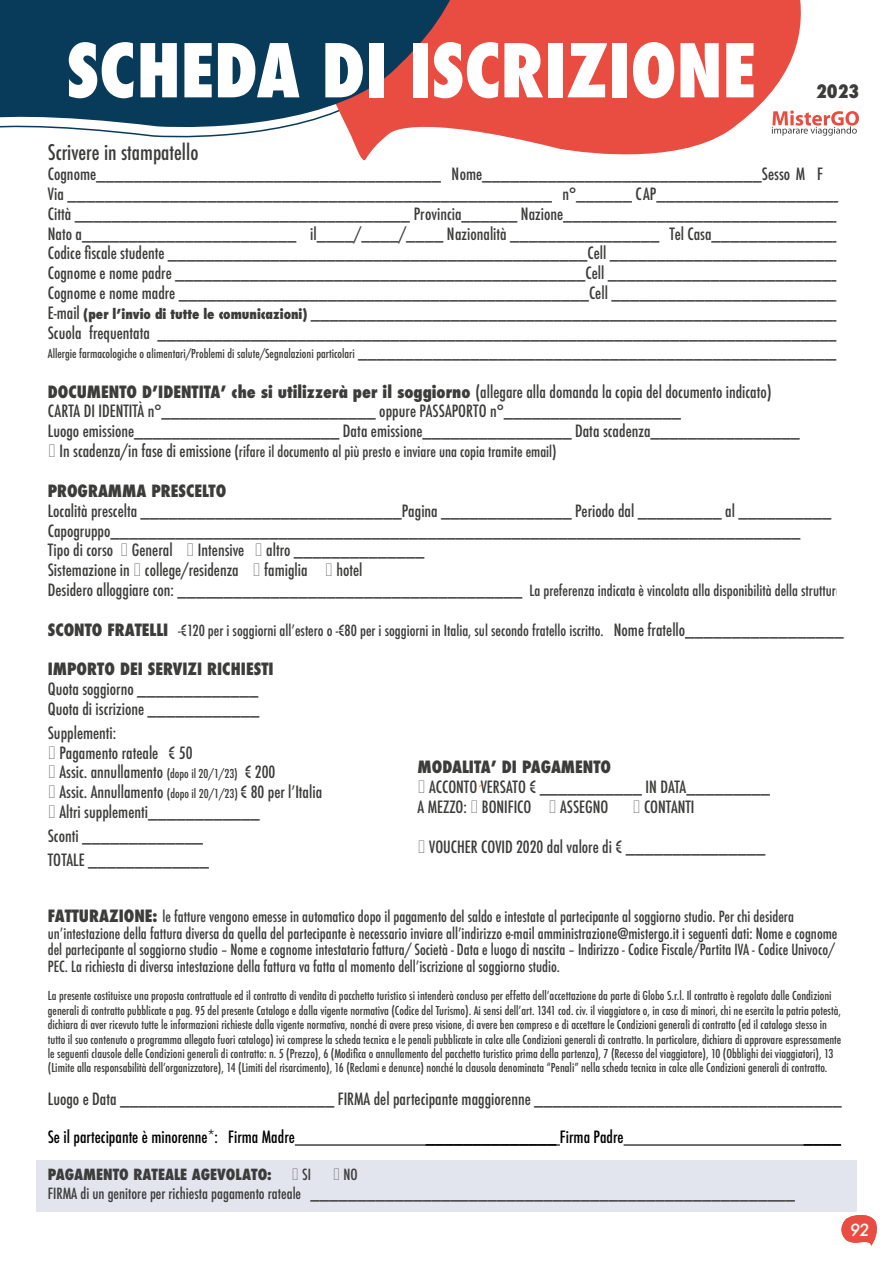
<style>
.page{position:relative;width:893px;height:1263px;background:#fff}
.page>*{position:absolute;margin:0;border:0;box-sizing:border-box;transform-origin:0 0}
.t1{font:800 condensed 72px "Futura";color:#fff}
.t2{font:500 condensed 21px "Futura";color:#3c3c3b}
.t3{font:800 condensed 18px "Futura";color:#3c3c3b}
.t4{font:500 condensed 16.5px/19.8px "Futura";color:#3c3c3b}
.t5{font:500 condensed 16.5px "Futura";color:#000}
.t6{font:800 condensed 16.5px "Futura";color:#3c3c3b}
.t7{font:500 16.2px "Futura";color:#fff}
.t8{font:500 condensed 15px/16.5px "Futura";color:#3c3c3b}
.t9{font:800 condensed 15px "Futura";color:#3c3c3b}
.t10{font:500 condensed 12px/14.4px "Futura";color:#3c3c3b}
.s1{font-weight:800;font-size:13.5px}
.s2{font-size:16.5px}
.s3{font-weight:800}
.s4{font-weight:800;font-size:16.5px}
.s5{font-size:12px}
.s6{font-size:15px}
</style>
<div class="page">
<div style="left:37px;top:1161px;width:820px;height:51px;background:#e3e5ee"></div>
<svg style="left:563px;top:0;width:238px;height:155px;background:#eb6359"></svg>
<hr style="left:295px;top:1144px;width:265px;height:1px;background:#000">
<hr style="left:624px;top:1144px;width:217px;height:1px;background:#000">
<svg style="left:0;top:0;width:563px;height:161px;fill:#083a59"></svg>
<svg style="left:772px;top:110px;width:87px;height:26px"></svg>
<svg style="left:841px;top:1215px;width:36px;height:31px"></svg>
<h1 class="t1" style="left:66px;top:22px;width:691px">SCHEDA DI ISCRIZIONE</h1>
<p class="t3" style="left:816px;top:79px;width:45px">2023</p>
<p class="t2" style="left:48px;top:139px;width:152px">Scrivere in stampatello</p>
<p class="t4" style="left:48px;top:164px;width:801px">Cognome_____________________________________ Nome______________________________Sesso M F<br>Via ____________________________________________________ n°______ CAP____________________ Città ____________________________________ Provincia______ Nazione______________________________ Nato a_______________________ il____/____/____ Nazionalità ________________ Tel Casa______________ Codice fiscale studente _____________________________________________Cell _________________________ Cognome e nome padre ____________________________________________Cell _________________________ Cognome e nome madre ____________________________________________Cell _________________________ E-mail <span class="s1">(per l’invio di tutte le comunicazioni)</span> _________________________________________________________ Scuola frequentata __________________________________________________________________________</p>
<p class="t10" style="left:48px;top:347px;width:797px">Allergie farmacologiche o alimentari/Problemi di salute/Segnalazioni particolari <span class="s2">____________________________________________________</span></p>
<p class="t4" style="left:48px;top:382px;width:753px"><span class="s3">DOCUMENTO D’IDENTITA’ che si utilizzerà per il soggiorno</span> (allegare alla domanda la copia del documento indicato)<br>CARTA DI IDENTITÀ n°_______________________ oppure PASSAPORTO n°___________________<br>Luogo emissione______________________ Data emissione________________ Data scadenza________________</p>
<p class="t8" style="left:48px;top:444px;width:510px"><span class="s2">□ In scadenza/in fase di emissione</span> (rifare il documento al più presto e inviare una copia tramite email)</p>
<p class="t6" style="left:48px;top:480px;width:180px">PROGRAMMA PRESCELTO</p>
<p class="t4" style="left:48px;top:501px;width:785px">Località prescelta ____________________________Pagina ______________ Periodo dal _________ al __________ Capogruppo__________________________________________________________________________<br>Tipo di corso □ General □ Intensive □ altro ______________<br>Sistemazione in □ college/residenza □ famiglia □ hotel</p>
<p class="t8" style="left:48px;top:582px;width:795px"><span class="s2">Desidero alloggiare con: _____________________________________</span> La preferenza indicata è vincolata alla disponibilità della struttura</p>
<p class="t8" style="left:48px;top:622px;width:797px"><span class="s4">SCONTO FRATELLI</span> -€120 per i soggiorni all’estero o -€80 per i soggiorni in Italia, sul secondo fratello iscritto. <span class="s2">Nome fratello_________________</span></p>
<p class="t6" style="left:48px;top:658px;width:227px">IMPORTO DEI SERVIZI RICHIESTI</p>
<p class="t4" style="left:48px;top:679px;width:213px">Quota soggiorno _____________<br>Quota di iscrizione ____________</p>
<p class="t4" style="left:48px;top:723px;width:70px">Supplementi:</p>
<p class="t4" style="left:48px;top:743px;width:146px">□ Pagamento rateale € 50</p>
<p class="t4" style="left:48px;top:762px;width:229px">□ Assic. annullamento <span class="s5">(dopo il 20/1/23)</span> € 200</p>
<p class="t4" style="left:48px;top:782px;width:276px">□ Assic. Annullamento <span class="s5">(dopo il 20/1/23)</span> € 80 per l’Italia</p>
<p class="t4" style="left:48px;top:800px;width:214px;line-height:24px">□ Altri supplementi____________<br>Sconti _____________<br>TOTALE _____________</p>
<p class="t6" style="left:418px;top:756px;width:195px">MODALITA’ DI PAGAMENTO</p>
<p class="t4" style="left:418px;top:777px;width:354px">□ ACCONTO VERSATO € ___________ IN DATA_________<br>A MEZZO: □ BONIFICO □ ASSEGNO</p>
<p class="t4" style="left:632px;top:797px;width:64px">□ CONTANTI</p>
<p class="t4" style="left:418px;top:837px;width:349px">□ VOUCHER COVID 2020 dal valore di € _______________</p>
<p class="t8" style="left:48px;top:908px;width:791px"><span class="s4">FATTURAZIONE:</span> le fatture vengono emesse in automatico dopo il pagamento del saldo e intestate al partecipante al soggiorno studio. Per chi desidera un’intestazione della fattura diversa da quella del partecipante è necessario inviare all’indirizzo e-mail amministrazione@mistergo.it i seguenti dati: Nome e cognome del partecipante al soggiorno studio – Nome e cognome intestatario fattura/ Società - Data e luogo di nascita – Indirizzo - Codice Fiscale/Partita IVA - Codice Univoco/ PEC. La richiesta di diversa intestazione della fattura va fatta al momento dell’iscrizione al soggiorno studio.</p>
<p class="t10" style="left:48px;top:989px;width:795px">La presente costituisce una proposta contrattuale ed il contratto di vendita di pacchetto turistico si intenderà concluso per effetto dell’accettazione da parte di Globo S.r.l. Il contratto è regolato dalle Condizioni generali di contratto pubblicate a pag. 95 del presente Catalogo e dalla vigente normativa (Codice del Turismo). Ai sensi dell’art. 1341 cod. civ. il viaggiatore o, in caso di minori, chi ne esercita la patria potestà, dichiara di aver ricevuto tutte le informazioni richieste dalla vigente normativa, nonché di avere preso visione, di avere ben compreso e di accettare le Condizioni generali di contratto (ed il catalogo stesso in tutto il suo contenuto o programma allegato fuori catalogo) ivi comprese la scheda tecnica e le penali pubblicate in calce alle Condizioni generali di contratto. In particolare, dichiara di approvare espressamente le seguenti clausole delle Condizioni generali di contratto: n. 5 (Prezzo), 6 (Modifica o annullamento del pacchetto turistico prima della partenza), 7 (Recesso del viaggiatore), 10 (Obblighi dei viaggiatori), 13 (Limite alla responsabilità dell’organizzatore), 14 (Limiti del risarcimento), 16 (Reclami e denunce) nonché la clausola denominata “Penali” nella scheda tecnica in calce alle Condizioni generali di contratto.</p>
<p class="t4" style="left:48px;top:1089px;width:796px">Luogo e Data _______________________ FIRMA del partecipante maggiorenne _________________________________</p>
<p class="t5" style="left:48px;top:1126px;width:249px">Se il partecipante è minorenne*: Firma Madre</p>
<p class="t5" style="left:426px;top:1126px;width:199px">______________ Firma Padre</p>
<p class="t5" style="left:804px;top:1126px;width:39px">____</p>
<p class="t9" style="left:48px;top:1164px;width:225px">PAGAMENTO RATEALE AGEVOLATO:</p>
<p class="t8" style="left:292px;top:1166px;width:21px">□ SI</p>
<p class="t8" style="left:333px;top:1166px;width:26px">□ NO</p>
<p class="t4" style="left:48px;top:1183px;width:749px"><span class="s6">FIRMA di un genitore per richiesta pagamento rateale</span> ____________________________________________________</p>
<p class="t7" style="left:850px;top:1218px;width:23px">92</p>
</div>
